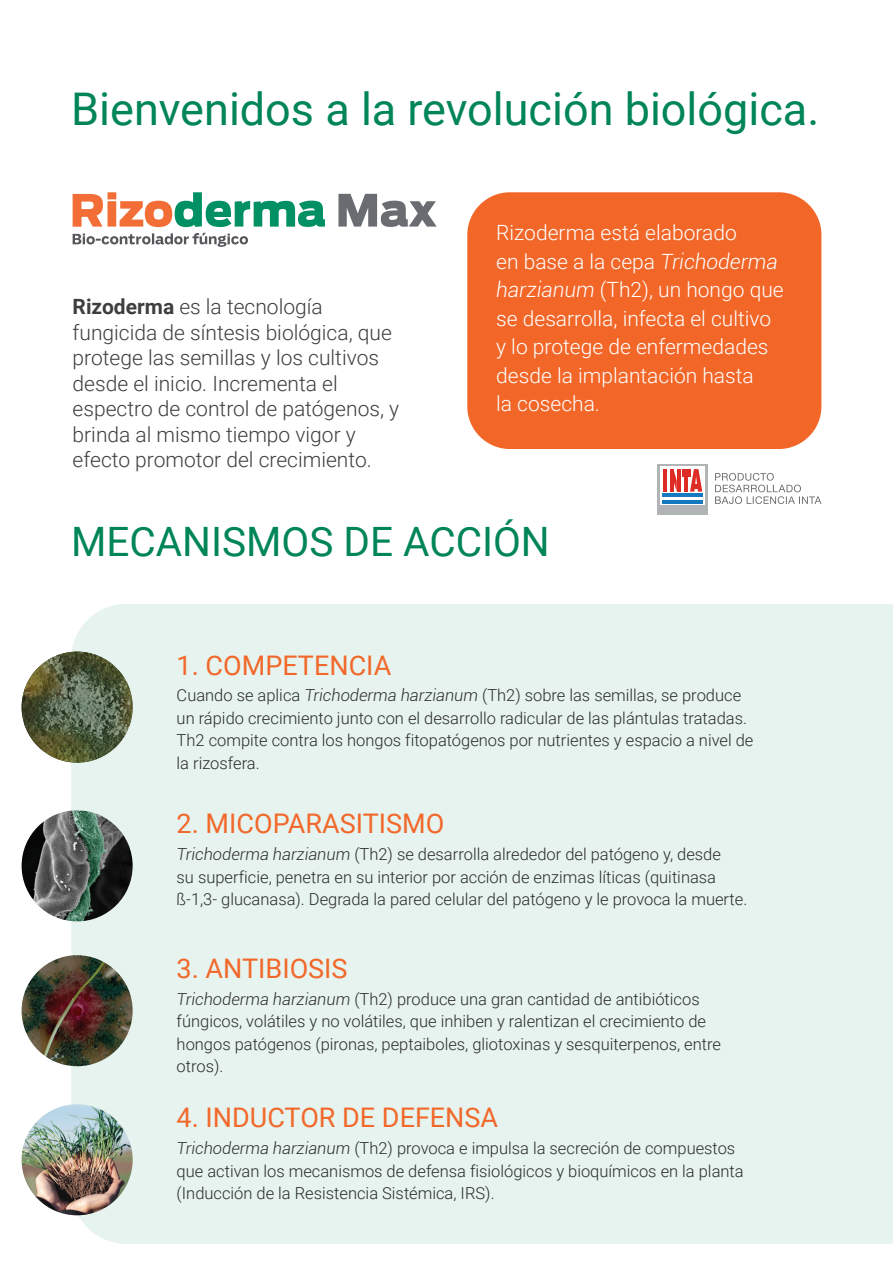
<style>
.page{position:relative;width:893px;height:1263px;background:#fff}
.page>*{position:absolute;margin:0;border:0;box-sizing:border-box;transform-origin:0 0}
.t1{font:45px "Roboto";color:#008556}
.t2{font:40.5px "Roboto";color:#008556}
.t3{font:27px "Roboto";color:#f2682a}
.t4{font:300 21px/25.5px "Roboto";color:#3e3e3f}
.t5{font:300 21px/28.5px "Roboto";color:#fff}
.t6{font:300 16.5px/22.5px "Roboto";color:#2a2b2b}
.s1{font-weight:700}
.s2{font-style:italic}
.s3{font-style:italic;color:#2b2c2c}
</style>
<div class="page">
<div style="left:71px;top:604px;width:822px;height:640px;background:#e6f3ee"></div>
<div style="left:467px;top:192px;width:354px;height:257px;background:#f26628;border-radius:43px"></div>
<div style="left:657px;top:464px;width:51px;height:50px;background:#b1b4b5"></div>
<div style="left:660px;top:467px;width:45px;height:38px;background:#fff"></div>
<hr style="left:662px;top:493px;width:41px;height:4px;background:#1579bf">
<hr style="left:662px;top:500px;width:41px;height:3px;background:#1579bf">
<hr style="left:663px;top:469px;width:4px;height:23px;background:#dd2c26">
<hr style="left:670px;top:469px;width:3px;height:23px;background:#dd2c26">
<hr style="left:677px;top:469px;width:3px;height:23px;background:#dd2c26">
<hr style="left:684px;top:469px;width:4px;height:23px;background:#dd2c26">
<div style="left:682px;top:469px;width:9px;height:7px;background:#dd2c26"></div>
<svg style="left:673px;top:469px;width:4px;height:23px"></svg>
<svg style="left:690px;top:469px;width:12px;height:23px"></svg>
<svg style="left:715px;top:473px;width:106px;height:31px"></svg>
<img style="left:22px;top:810px;width:111px;height:111px;border-radius:56px">
<img style="left:22px;top:652px;width:111px;height:111px;border-radius:56px">
<img style="left:22px;top:955px;width:111px;height:111px;border-radius:56px">
<img style="left:22px;top:1104px;width:111px;height:111px;border-radius:56px">
<svg style="left:73px;top:192px;width:252px;height:35px"></svg>
<svg style="left:338px;top:194px;width:99px;height:33px"></svg>
<svg style="left:73px;top:233px;width:175px;height:14px"></svg>
<h1 class="t1" style="left:71px;top:77px;width:749px">Bienvenidos a la revolución biológica.</h1>
<p class="t4" style="left:73px;top:293px;width:328px"><span class="s1">Rizoderma</span> es la tecnología fungicida de síntesis biológica, que protege las semillas y los cultivos desde el inicio. Incrementa el espectro de control de patógenos, y brinda al mismo tiempo vigor y efecto promotor del crecimiento.</p>
<p class="t5" style="left:496px;top:218px;width:289px">Rizoderma está elaborado<br>en base a la cepa <span class="s2">Trichoderma harzianum</span> (Th2), un hongo que se desarrolla, infecta el cultivo y lo protege de enfermedades desde la implantación hasta<br>la cosecha.</p>
<h2 class="t2" style="left:71px;top:513px;width:480px">MECANISMOS DE ACCIÓN</h2>
<h3 class="t3" style="left:177px;top:646px;width:216px">1. COMPETENCIA</h3>
<p class="t6" style="left:177px;top:684px;width:578px">Cuando se aplica <span class="s3">Trichoderma harzianum</span> (Th2) sobre las semillas, se produce un rápido crecimiento junto con el desarrollo radicular de las plántulas tratadas.<br>Th2 compite contra los hongos fitopatógenos por nutrientes y espacio a nivel de la rizosfera.</p>
<h3 class="t3" style="left:177px;top:805px;width:269px">2. MICOPARASITISMO</h3>
<p class="t6" style="left:177px;top:842px;width:572px"><span class="s3">Trichoderma harzianum</span> (Th2) se desarrolla alrededor del patógeno y, desde<br>su superficie, penetra en su interior por acción de enzimas líticas (quitinasa ß-1,3- glucanasa). Degrada la pared celular del patógeno y le provoca la muerte.</p>
<h3 class="t3" style="left:177px;top:950px;width:172px">3. ANTIBIOSIS</h3>
<p class="t6" style="left:177px;top:987px;width:546px"><span class="s3">Trichoderma harzianum</span> (Th2) produce una gran cantidad de antibióticos fúngicos, volátiles y no volátiles, que inhiben y ralentizan el crecimiento de hongos patógenos (pironas, peptaiboles, gliotoxinas y sesquiterpenos, entre otros).</p>
<h3 class="t3" style="left:177px;top:1099px;width:323px">4. INDUCTOR DE DEFENSA</h3>
<p class="t6" style="left:177px;top:1136px;width:569px"><span class="s3">Trichoderma harzianum</span> (Th2) provoca e impulsa la secreción de compuestos que activan los mecanismos de defensa fisiológicos y bioquímicos en la planta (Inducción de la Resistencia Sistémica, IRS).</p>
</div>
